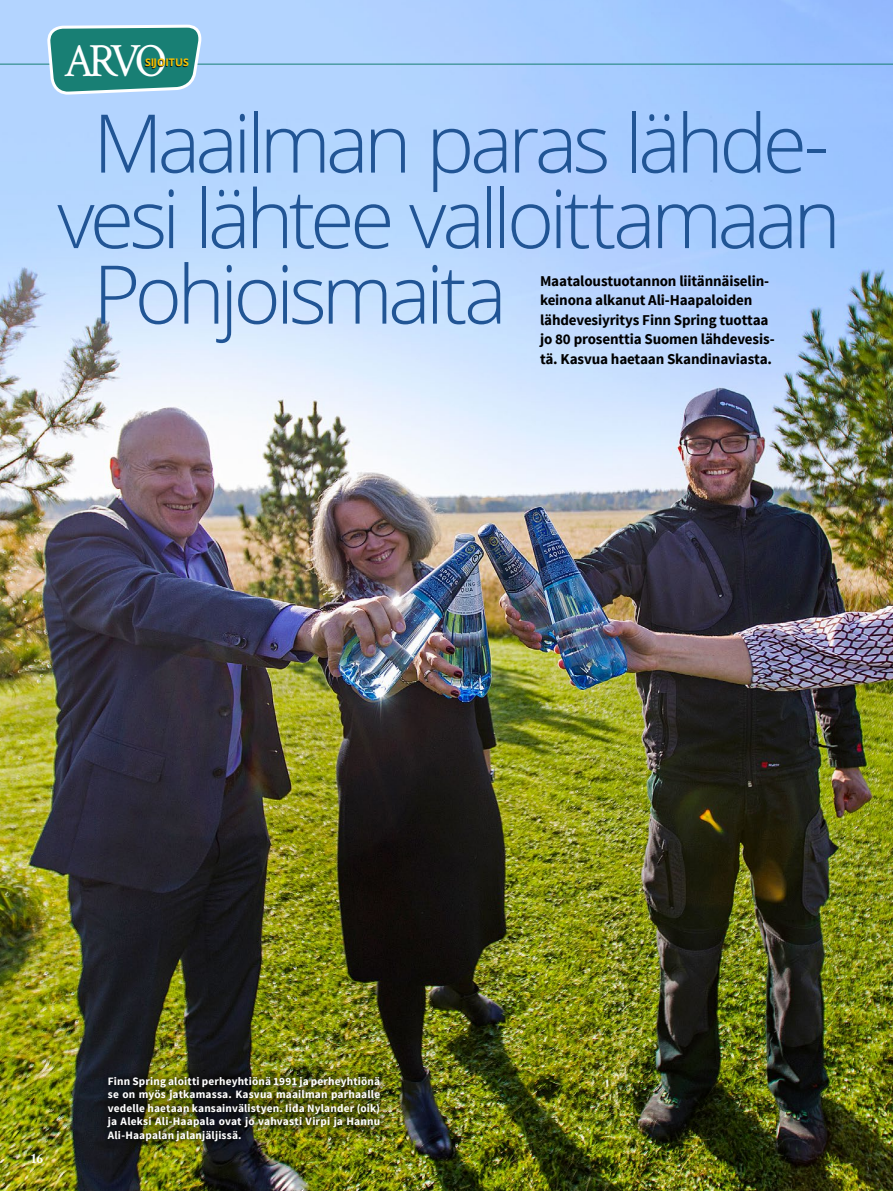
<style>
.page{position:relative;width:893px;height:1191px;background:#fff}
.page>*{position:absolute;margin:0;border:0;box-sizing:border-box;transform-origin:0 0}
.t1{font:300 81px "Open Sans";letter-spacing:-.06em;color:#215595}
.t2{font:47.85px "Crimson Text";color:#fff;scale:.95 1}
.t3{font:700 15px/19.5px "Source Sans Pro";letter-spacing:-.01em;color:#000}
.t4{font:700 15px "Crimson Text";color:#fff}
.t5{font:700 11.25px/13.5px "Source Sans Pro";letter-spacing:.015em;color:#fff;text-align:justify}
.t6{font:700 10.5px "Open Sans";letter-spacing:.005em;color:#fbc100}
</style>
<div class="page">
<img style="left:0;top:0;width:893px;height:1191px">
<hr style="left:0;top:64px;width:893px;height:1px;background:#187f74">
<svg style="left:48px;top:4px;width:155px;height:142px"></svg>
<div style="left:99px;top:1067px;width:289px;height:82px;background:#000;opacity:.81"></div>
<h2 class="t2" style="left:64px;top:28px;width:110px">ARVO</h2>
<p class="t6" style="left:145px;top:55px;width:45px">SIJOITUS</p>
<h1 class="t1" style="left:93px;top:88px;width:738px">Maailman paras lähde-</h1>
<h1 class="t1" style="left:57px;top:163px;width:785px">vesi lähtee valloittamaan</h1>
<h1 class="t1" style="left:93px;top:239px;width:415px">Pohjoismaita</h1>
<h3 class="t3" style="left:540px;top:271px;width:236px">Maataloustuotannon liitännäiselin&shy;keinona alkanut Ali-Haapaloiden lähdevesiyritys Finn Spring tuottaa jo 80 prosenttia Suomen lähdevesis&shy;tä. Kasvua haetaan Skandinaviasta.</h3>
<h3 class="t4" style="left:31px;top:1148px;width:13px">16</h3>
<p class="t5" style="left:108px;top:1074px;width:274px">Finn Spring aloitti perheyhtiönä 1991 ja perheyhtiönä se on myös jatkamassa. Kasvua maailman parhaalle vedelle haetaan kansainvälistyen. Iida Nylander (oik) ja Aleksi Ali-Haapala ovat jo vahvasti Virpi ja Hannu Ali-Haapalan jalanjäljissä.</p>
</div>
